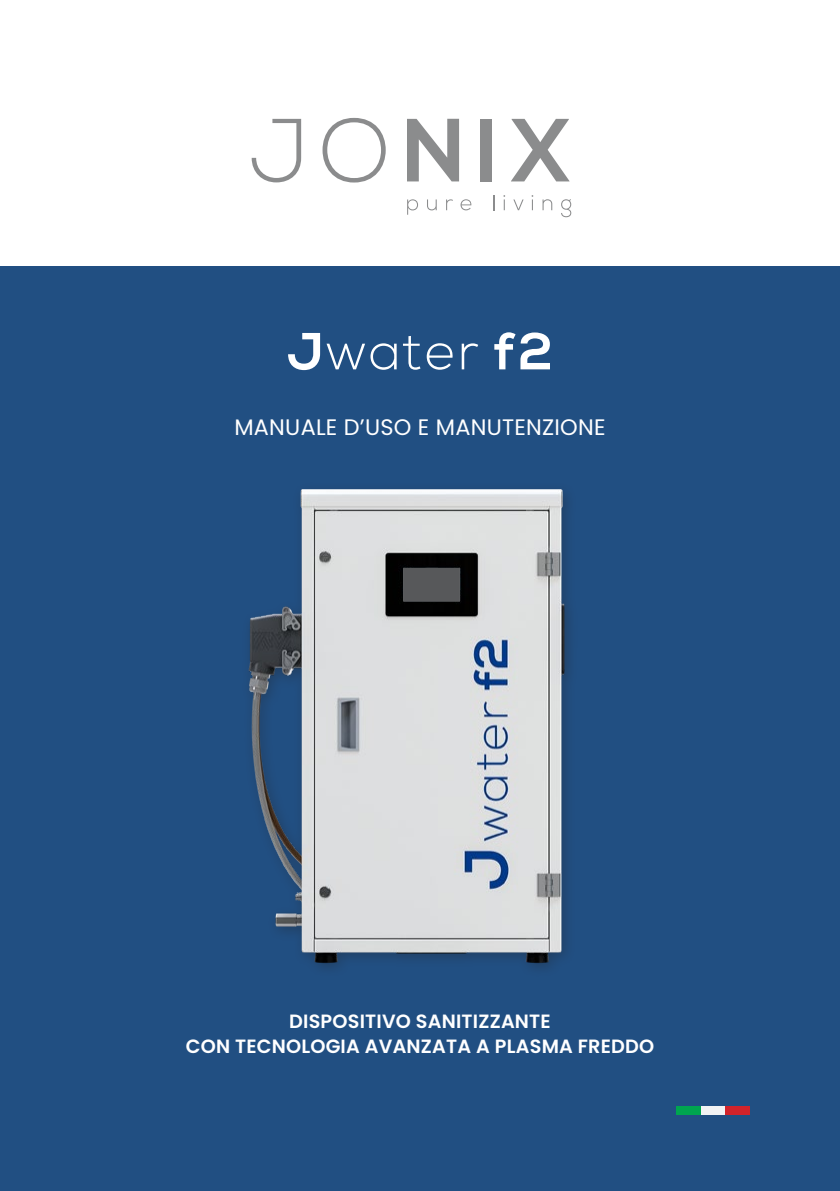
<style>
.page{position:relative;width:840px;height:1191px;background:#fff}
.page>*{position:absolute;margin:0;border:0;box-sizing:border-box;transform-origin:0 0}
.t1{font:300 52px "Nexa";letter-spacing:.05em;color:#fff}
.t2{font:22.4px "Poppins";letter-spacing:.01em;color:#fff}
.t3{font:600 19.2px/25.6px "Poppins";letter-spacing:.01em;color:#fff;text-align:center}
.s1{font-weight:700}
</style>
<div class="page">
<div style="left:0;top:266px;width:839px;height:925px;background:#214f82"></div>
<div style="left:700px;top:1106px;width:24px;height:8px;background:#f2f3f4"></div>
<div style="left:675px;top:1106px;width:25px;height:8px;background:#00a54f"></div>
<div style="left:724px;top:1106px;width:24px;height:8px;background:#d1232a"></div>
<svg style="left:251px;top:119px;width:50px;height:63px"></svg>
<svg style="left:322px;top:118px;width:63px;height:64px"></svg>
<svg style="left:407px;top:119px;width:52px;height:62px"></svg>
<div style="left:480px;top:119px;width:11px;height:62px;background:#8b8c8d"></div>
<svg style="left:511px;top:119px;width:58px;height:62px"></svg>
<svg style="left:407px;top:199px;width:11px;height:16px"></svg>
<svg style="left:427px;top:199px;width:9px;height:11px"></svg>
<svg style="left:446px;top:199px;width:7px;height:11px"></svg>
<svg style="left:460px;top:199px;width:11px;height:11px"></svg>
<svg style="left:493px;top:195px;width:1px;height:15px"></svg>
<svg style="left:503px;top:195px;width:2px;height:15px"></svg>
<svg style="left:513px;top:199px;width:10px;height:11px"></svg>
<svg style="left:531px;top:195px;width:2px;height:15px"></svg>
<svg style="left:542px;top:199px;width:10px;height:11px"></svg>
<svg style="left:561px;top:199px;width:10px;height:18px"></svg>
<img style="left:248px;top:489px;width:322px;height:479px">
<div style="left:403px;top:568px;width:56px;height:33px;background:#57585a"></div>
<h1 class="t1" style="left:287px;top:322px;width:267px"><span class="s1">J</span>water <span class="s1">f2</span></h1>
<p class="t2" style="left:234px;top:414px;width:372px">MANUALE D’USO E MANUTENZIONE</p>
<p class="t3" style="left:186px;top:1008px;width:469px">DISPOSITIVO SANITIZZANTE<br>CON TECNOLOGIA AVANZATA A PLASMA FREDDO</p>
</div>
